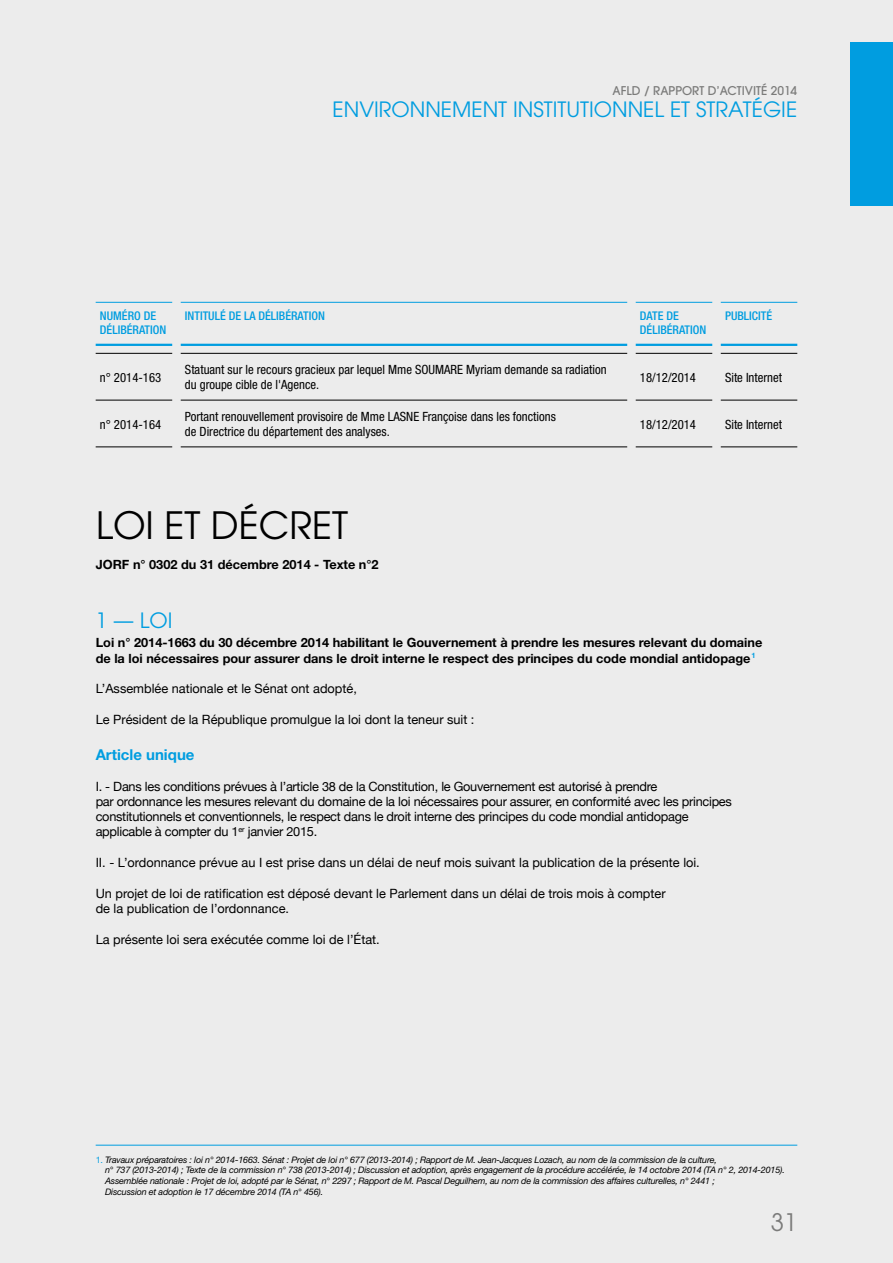
<style>
.page{position:relative;width:893px;height:1263px;background:#ececec}
.page>*{position:absolute;margin:0;border:0;box-sizing:border-box;transform-origin:0 0}
.t1{font:37.5px "Avant Garde";color:#000}
.t2{font:24px "Avant Garde";color:#7b7b7a}
.t3{font:21px "Avant Garde";color:#009de0}
.t4{font:700 15px "Helvetica Neue";color:#009de0}
.t5{font:12.75px/15.3px "Helvetica Neue";color:#000}
.t6{font:12.75px/15.3px "Helvetica Neue";letter-spacing:-.02em;color:#000}
.t7{font:condensed 12.75px/15.3px "Helvetica Neue";color:#000}
.t8{font:700 12.75px/15.3px "Helvetica Neue";color:#000}
.t9{font:500 condensed 12px/14.2px "Helvetica Neue";color:#009de0}
.t10{font:500 12px "Avant Garde";color:#7b7b7a}
.t11{font:italic 9px/10.8px "Helvetica Neue";letter-spacing:-.02em;color:#000}
.s1{font-style:normal;color:#009de0}
</style>
<div class="page">
<hr style="left:96px;top:353px;width:76px;height:1px;background:#000">
<hr style="left:181px;top:353px;width:446px;height:1px;background:#000">
<hr style="left:636px;top:353px;width:76px;height:1px;background:#000">
<hr style="left:721px;top:353px;width:76px;height:1px;background:#000">
<hr style="left:96px;top:400px;width:76px;height:1px;background:#000">
<hr style="left:181px;top:400px;width:446px;height:1px;background:#000">
<hr style="left:636px;top:400px;width:76px;height:1px;background:#000">
<hr style="left:721px;top:400px;width:76px;height:1px;background:#000">
<hr style="left:96px;top:446px;width:76px;height:1px;background:#000">
<hr style="left:181px;top:446px;width:446px;height:1px;background:#000">
<hr style="left:636px;top:446px;width:76px;height:1px;background:#000">
<hr style="left:721px;top:446px;width:76px;height:1px;background:#000">
<hr style="left:96px;top:302px;width:76px;height:1px;background:#009de0">
<hr style="left:181px;top:302px;width:446px;height:1px;background:#009de0">
<hr style="left:636px;top:302px;width:76px;height:1px;background:#009de0">
<hr style="left:721px;top:302px;width:76px;height:1px;background:#009de0">
<hr style="left:96px;top:344px;width:76px;height:2px;background:#009de0">
<hr style="left:181px;top:344px;width:446px;height:2px;background:#009de0">
<hr style="left:636px;top:344px;width:76px;height:2px;background:#009de0">
<hr style="left:721px;top:344px;width:76px;height:2px;background:#009de0">
<hr style="left:96px;top:1145px;width:701px;height:1px;background:#009de0">
<div style="left:850px;top:43px;width:43px;height:163px;background:#009de0"></div>
<h3 class="t10" style="left:613px;top:83px;width:57px">AFLD / RAPPORT</h3>
<h3 class="t10" style="left:708px;top:83px;width:19px">D’ACTIVITÉ</h3>
<h3 class="t10" style="left:771px;top:83px;width:28px">2014</h3>
<h3 class="t3" style="left:333px;top:97px;width:12px">ENVI</h3>
<h3 class="t3" style="left:379px;top:97px;width:29px">RONNEMENT</h3>
<h3 class="t3" style="left:513px;top:97px;width:10px">INSTIT</h3>
<h3 class="t3" style="left:566px;top:97px;width:27px">UTIONNEL</h3>
<h3 class="t3" style="left:670px;top:97px;width:105px">ET STRATÉGIE</h3>
<h3 class="t9" style="left:100px;top:309px;width:67px">NUMÉRO DE<br>DÉLIBÉRATION</h3>
<h3 class="t9" style="left:185px;top:309px;width:140px">INTITULÉ DE LA DÉLIBÉRATION</h3>
<h3 class="t9" style="left:640px;top:309px;width:67px">DATE DE<br>DÉLIBÉRATION</h3>
<h3 class="t9" style="left:725px;top:309px;width:49px">PUBLICITÉ</h3>
<h3 class="t7" style="left:100px;top:369px;width:63px">n° 2014-163</h3>
<h3 class="t7" style="left:185px;top:362px;width:423px">Statuant sur le recours gracieux par lequel Mme SOUMARE Myriam demande sa radiation du groupe cible de l'Agence.</h3>
<h3 class="t7" style="left:640px;top:369px;width:58px">18/12/2014</h3>
<h3 class="t7" style="left:725px;top:369px;width:59px">Site Internet</h3>
<h3 class="t7" style="left:100px;top:416px;width:63px">n° 2014-164</h3>
<h3 class="t7" style="left:185px;top:409px;width:372px">Portant renouvellement provisoire de Mme LASNE Françoise dans les fonctions de Directrice du département des analyses.</h3>
<h3 class="t7" style="left:640px;top:416px;width:58px">18/12/2014</h3>
<h3 class="t7" style="left:725px;top:416px;width:59px">Site Internet</h3>
<h1 class="t1" style="left:96px;top:504px;width:19px">LOI</h1>
<h1 class="t1" style="left:164px;top:504px;width:185px">ET DÉCRET</h1>
<h3 class="t8" style="left:96px;top:556px;width:284px">JORF n° 0302 du 31 décembre 2014 - Texte n°2</h3>
<h3 class="t3" style="left:96px;top:608px;width:56px">1 — LOI</h3>
<h3 class="t8" style="left:96px;top:635px;width:668px">Loi n° 2014-1663 du 30 décembre 2014 habilitant le Gouvernement à prendre les mesures relevant du domaine de la loi nécessaires pour assurer dans le droit interne le respect des principes du code mondial antidopage<sup>1</sup></h3>
<h3 class="t5" style="left:96px;top:681px;width:263px">L’Assemblée nationale et le Sénat ont adopté,</h3>
<h3 class="t5" style="left:96px;top:711px;width:380px">Le Président de la République promulgue la loi dont la teneur suit :</h3>
<h3 class="t4" style="left:96px;top:745px;width:100px">Article unique</h3>
<p class="t6" style="left:96px;top:778px;width:638px">I. - Dans les conditions prévues à l’article 38 de la Constitution, le Gouvernement est autorisé à prendre<br>par ordonnance les mesures relevant du domaine de la loi nécessaires pour assurer, en conformité avec les principes constitutionnels et conventionnels, le respect dans le droit interne des principes du code mondial antidopage applicable à compter du 1<sup>er</sup> janvier 2015.</p>
<h3 class="t5" style="left:96px;top:855px;width:606px">II. - L’ordonnance prévue au I est prise dans un délai de neuf mois suivant la publication de la présente loi.</h3>
<h3 class="t5" style="left:96px;top:885px;width:571px">Un projet de loi de ratification est déposé devant le Parlement dans un délai de trois mois à compter de la publication de l’ordonnance.</h3>
<h3 class="t5" style="left:96px;top:931px;width:286px">La présente loi sera exécutée comme loi de l’État.</h3>
<p class="t11" style="left:105px;top:1154px;width:681px;text-indent:-9px"><span class="s1">1.</span> Travaux préparatoires : loi n° 2014-1663. Sénat : Projet de loi n° 677 (2013-2014) ; Rapport de M. Jean-Jacques Lozach, au nom de la commission de la culture,<br>n° 737 (2013-2014) ; Texte de la commission n° 738 (2013-2014) ; Discussion et adoption, après engagement de la procédure accélérée, le 14 octobre 2014 (TA n° 2, 2014-2015).<br>Assemblée nationale : Projet de loi, adopté par le Sénat, n° 2297 ; Rapport de M. Pascal Deguilhem, au nom de la commission des affaires culturelles, n° 2441 ;<br>Discussion et adoption le 17 décembre 2014 (TA n° 456).</p>
<h2 class="t2" style="left:771px;top:1208px;width:28px">31</h2>
</div>
